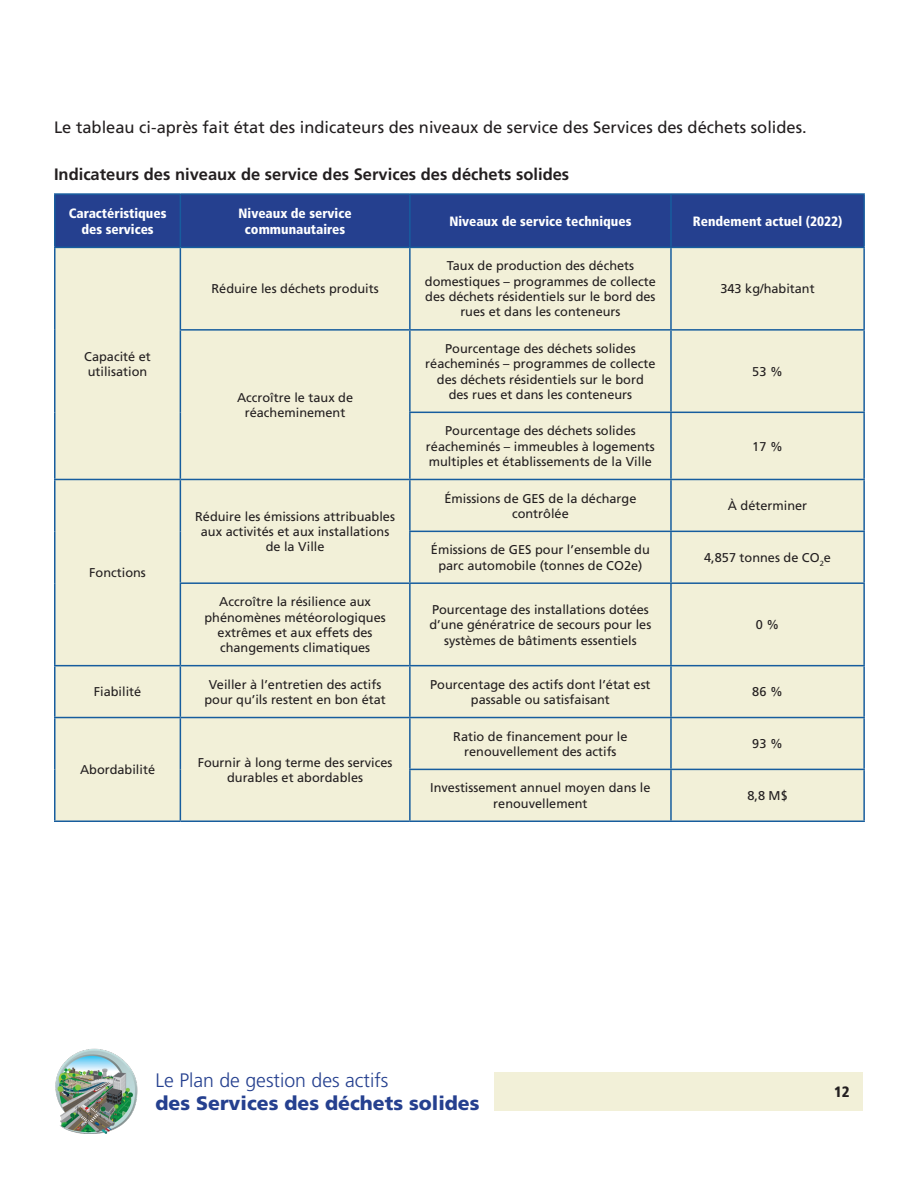
<style>
.page{position:relative;width:918px;height:1188px;background:#fff}
.page>*{position:absolute;margin:0;border:0;box-sizing:border-box;transform-origin:0 0}
.t1{font:900 19.5px "Frutiger LT Std";color:#25408f}
.t2{font:300 19.5px "Frutiger LT Std";color:#25408f}
.Body{font:16.5px "Frutiger LT Std";color:#231f20}
.t3{font:700 16.5px "Frutiger LT Std";color:#231f20}
.t4{font:900 condensed 15px "Frutiger LT Std";color:#231f20}
.Table_Heading{font:900 condensed 13.5px/16.2px "Frutiger LT Std";color:#fff;text-align:center}
.Table_Body_-_Centered{font:12.75px/15.3px "Frutiger LT Std";color:#231f20;text-align:center}
</style>
<div class="page">
<img style="left:55px;top:1048px;width:83px;height:86px">
<div style="left:495px;top:1072px;width:368px;height:38px;background:#f2f0d8"></div>
<div style="left:56px;top:195px;width:807px;height:52px;background:#25408f"></div>
<div style="left:56px;top:248px;width:807px;height:573px;background:#f2f0d8"></div>
<hr style="left:54px;top:193px;width:126px;height:2px;background:#175d9e">
<hr style="left:54px;top:195px;width:2px;height:52px;background:#175d9e">
<hr style="left:180px;top:193px;width:230px;height:2px;background:#175d9e">
<hr style="left:180px;top:195px;width:1px;height:52px;background:#175d9e">
<hr style="left:410px;top:193px;width:261px;height:2px;background:#175d9e">
<hr style="left:409px;top:195px;width:2px;height:52px;background:#175d9e">
<hr style="left:671px;top:193px;width:194px;height:2px;background:#175d9e">
<hr style="left:670px;top:195px;width:2px;height:52px;background:#175d9e">
<hr style="left:863px;top:195px;width:2px;height:52px;background:#175d9e">
<hr style="left:54px;top:247px;width:126px;height:1px;background:#175d9e">
<hr style="left:54px;top:248px;width:2px;height:82px;background:#175d9e">
<hr style="left:180px;top:247px;width:230px;height:1px;background:#175d9e">
<hr style="left:180px;top:248px;width:1px;height:81px;background:#175d9e">
<hr style="left:410px;top:247px;width:261px;height:1px;background:#175d9e">
<hr style="left:409px;top:248px;width:2px;height:81px;background:#175d9e">
<hr style="left:671px;top:247px;width:194px;height:1px;background:#175d9e">
<hr style="left:670px;top:248px;width:2px;height:81px;background:#175d9e">
<hr style="left:863px;top:248px;width:2px;height:81px;background:#175d9e">
<hr style="left:54px;top:330px;width:2px;height:82px;background:#175d9e">
<hr style="left:180px;top:329px;width:230px;height:2px;background:#175d9e">
<hr style="left:180px;top:331px;width:1px;height:81px;background:#175d9e">
<hr style="left:410px;top:329px;width:261px;height:2px;background:#175d9e">
<hr style="left:409px;top:331px;width:2px;height:81px;background:#175d9e">
<hr style="left:671px;top:329px;width:194px;height:2px;background:#175d9e">
<hr style="left:670px;top:331px;width:2px;height:81px;background:#175d9e">
<hr style="left:863px;top:331px;width:2px;height:81px;background:#175d9e">
<hr style="left:54px;top:412px;width:2px;height:67px;background:#175d9e">
<hr style="left:180px;top:412px;width:1px;height:67px;background:#175d9e">
<hr style="left:409px;top:412px;width:262px;height:1px;background:#175d9e">
<hr style="left:409px;top:413px;width:2px;height:66px;background:#175d9e">
<hr style="left:671px;top:412px;width:194px;height:1px;background:#175d9e">
<hr style="left:670px;top:413px;width:2px;height:66px;background:#175d9e">
<hr style="left:863px;top:413px;width:2px;height:66px;background:#175d9e">
<hr style="left:54px;top:479px;width:126px;height:1px;background:#175d9e">
<hr style="left:54px;top:480px;width:2px;height:51px;background:#175d9e">
<hr style="left:180px;top:479px;width:230px;height:1px;background:#175d9e">
<hr style="left:180px;top:480px;width:1px;height:51px;background:#175d9e">
<hr style="left:410px;top:479px;width:261px;height:1px;background:#175d9e">
<hr style="left:409px;top:480px;width:2px;height:51px;background:#175d9e">
<hr style="left:671px;top:479px;width:194px;height:1px;background:#175d9e">
<hr style="left:670px;top:480px;width:2px;height:51px;background:#175d9e">
<hr style="left:863px;top:480px;width:2px;height:51px;background:#175d9e">
<hr style="left:54px;top:531px;width:2px;height:52px;background:#175d9e">
<hr style="left:180px;top:531px;width:1px;height:51px;background:#175d9e">
<hr style="left:54px;top:583px;width:2px;height:82px;background:#175d9e">
<hr style="left:409px;top:531px;width:262px;height:1px;background:#175d9e">
<hr style="left:409px;top:532px;width:2px;height:50px;background:#175d9e">
<hr style="left:671px;top:531px;width:194px;height:1px;background:#175d9e">
<hr style="left:670px;top:532px;width:2px;height:50px;background:#175d9e">
<hr style="left:863px;top:532px;width:2px;height:50px;background:#175d9e">
<hr style="left:180px;top:582px;width:230px;height:2px;background:#175d9e">
<hr style="left:180px;top:584px;width:1px;height:81px;background:#175d9e">
<hr style="left:410px;top:582px;width:261px;height:2px;background:#175d9e">
<hr style="left:409px;top:584px;width:2px;height:81px;background:#175d9e">
<hr style="left:671px;top:582px;width:194px;height:2px;background:#175d9e">
<hr style="left:670px;top:584px;width:2px;height:81px;background:#175d9e">
<hr style="left:863px;top:584px;width:2px;height:81px;background:#175d9e">
<hr style="left:54px;top:665px;width:126px;height:1px;background:#175d9e">
<hr style="left:54px;top:666px;width:2px;height:51px;background:#175d9e">
<hr style="left:180px;top:665px;width:230px;height:1px;background:#175d9e">
<hr style="left:180px;top:666px;width:1px;height:51px;background:#175d9e">
<hr style="left:410px;top:665px;width:261px;height:1px;background:#175d9e">
<hr style="left:409px;top:666px;width:2px;height:51px;background:#175d9e">
<hr style="left:671px;top:665px;width:194px;height:1px;background:#175d9e">
<hr style="left:670px;top:666px;width:2px;height:51px;background:#175d9e">
<hr style="left:863px;top:666px;width:2px;height:51px;background:#175d9e">
<hr style="left:54px;top:717px;width:126px;height:1px;background:#175d9e">
<hr style="left:54px;top:718px;width:2px;height:51px;background:#175d9e">
<hr style="left:180px;top:717px;width:230px;height:1px;background:#175d9e">
<hr style="left:180px;top:718px;width:1px;height:51px;background:#175d9e">
<hr style="left:410px;top:717px;width:261px;height:1px;background:#175d9e">
<hr style="left:409px;top:718px;width:2px;height:51px;background:#175d9e">
<hr style="left:671px;top:717px;width:194px;height:1px;background:#175d9e">
<hr style="left:670px;top:718px;width:2px;height:51px;background:#175d9e">
<hr style="left:863px;top:718px;width:2px;height:51px;background:#175d9e">
<hr style="left:54px;top:769px;width:2px;height:52px;background:#175d9e">
<hr style="left:180px;top:769px;width:1px;height:52px;background:#175d9e">
<hr style="left:409px;top:769px;width:262px;height:1px;background:#175d9e">
<hr style="left:409px;top:770px;width:2px;height:51px;background:#175d9e">
<hr style="left:671px;top:769px;width:194px;height:1px;background:#175d9e">
<hr style="left:670px;top:770px;width:2px;height:51px;background:#175d9e">
<hr style="left:863px;top:770px;width:2px;height:51px;background:#175d9e">
<hr style="left:54px;top:821px;width:126px;height:1px;background:#175d9e">
<hr style="left:180px;top:821px;width:230px;height:1px;background:#175d9e">
<hr style="left:410px;top:821px;width:261px;height:1px;background:#175d9e">
<hr style="left:671px;top:821px;width:194px;height:1px;background:#175d9e">
<p class="Body" style="left:54px;top:118px;width:754px">Le tableau ci-après fait état des indicateurs des niveaux de service des Services des déchets solides.</p>
<h3 class="t3" style="left:54px;top:164px;width:517px">Indicateurs des niveaux de service des Services des déchets solides</h3>
<p class="Table_Heading" style="left:69px;top:205px;width:99px">Caractéristiques des services</p>
<p class="Table_Heading" style="left:239px;top:205px;width:115px">Niveaux de service communautaires</p>
<p class="Table_Heading" style="left:449px;top:213px;width:184px">Niveaux de service techniques</p>
<p class="Table_Heading" style="left:693px;top:213px;width:151px">Rendement actuel (2022)</p>
<p class="Table_Body_-_Centered" style="left:84px;top:349px;width:68px;text-align:left">Capacité et utilisation</p>
<p class="Table_Body_-_Centered" style="left:89px;top:565px;width:58px">Fonctions</p>
<p class="Table_Body_-_Centered" style="left:212px;top:281px;width:169px">Réduire les déchets produits</p>
<p class="Table_Body_-_Centered" style="left:237px;top:390px;width:118px">Accroître le taux de réacheminement</p>
<p class="Table_Body_-_Centered" style="left:195px;top:509px;width:201px">Réduire les émissions attribuables aux activités et aux installations de la Ville</p>
<p class="Table_Body_-_Centered" style="left:425px;top:258px;width:232px">Taux de production des déchets domestiques – programmes de collecte des déchets résidentiels sur le bord des rues et dans les conteneurs</p>
<p class="Table_Body_-_Centered" style="left:425px;top:341px;width:232px">Pourcentage des déchets solides réacheminés – programmes de collecte des déchets résidentiels sur le bord</p>
<p class="Table_Body_-_Centered" style="left:449px;top:387px;width:185px">des rues et dans les conteneurs</p>
<p class="Table_Body_-_Centered" style="left:426px;top:423px;width:230px">Pourcentage des déchets solides réacheminés – immeubles à logements multiples et établissements de la Ville</p>
<p class="Table_Body_-_Centered" style="left:720px;top:281px;width:96px">343 kg/habitant</p>
<p class="Table_Body_-_Centered" style="left:752px;top:364px;width:32px">53 %</p>
<p class="Table_Body_-_Centered" style="left:752px;top:439px;width:32px">17 %</p>
<p class="Table_Body_-_Centered" style="left:444px;top:491px;width:194px">Émissions de GES de la décharge contrôlée</p>
<p class="Table_Body_-_Centered" style="left:728px;top:498px;width:81px">À déterminer</p>
<p class="Table_Body_-_Centered" style="left:431px;top:542px;width:220px">Émissions de GES pour l’ensemble du parc automobile (tonnes de CO2e)</p>
<p class="Table_Body_-_Centered" style="left:704px;top:550px;width:128px">4,857 tonnes de CO<sub>2</sub>e</p>
<p class="Table_Body_-_Centered" style="left:204px;top:594px;width:183px">Accroître la résilience aux phénomènes météorologiques extrêmes et aux effets des changements climatiques</p>
<p class="Table_Body_-_Centered" style="left:430px;top:602px;width:223px">Pourcentage des installations dotées d’une génératrice de secours pour les systèmes de bâtiments essentiels</p>
<p class="Table_Body_-_Centered" style="left:756px;top:617px;width:25px">0 %</p>
<p class="Table_Body_-_Centered" style="left:94px;top:684px;width:49px">Fiabilité</p>
<p class="Table_Body_-_Centered" style="left:204px;top:677px;width:183px">Veiller à l’entretien des actifs pour qu’ils restent en bon état</p>
<p class="Table_Body_-_Centered" style="left:430px;top:677px;width:222px">Pourcentage des actifs dont l’état est passable ou satisfaisant</p>
<p class="Table_Body_-_Centered" style="left:752px;top:684px;width:32px">86 %</p>
<p class="Table_Body_-_Centered" style="left:80px;top:762px;width:77px">Abordabilité</p>
<p class="Table_Body_-_Centered" style="left:198px;top:755px;width:196px">Fournir à long terme des services durables et abordables</p>
<p class="Table_Body_-_Centered" style="left:453px;top:729px;width:176px">Ratio de financement pour le renouvellement des actifs</p>
<p class="Table_Body_-_Centered" style="left:752px;top:736px;width:32px">93 %</p>
<p class="Table_Body_-_Centered" style="left:430px;top:780px;width:222px">Investissement annuel moyen dans le renouvellement</p>
<p class="Table_Body_-_Centered" style="left:747px;top:788px;width:42px">8,8 M$</p>
<h1 class="t2" style="left:156px;top:1069px;width:234px">Le Plan de gestion des actifs</h1>
<h1 class="t1" style="left:156px;top:1091px;width:326px">des Services des déchets solides</h1>
<p class="t4" style="left:834px;top:1083px;width:17px">12</p>
</div>
